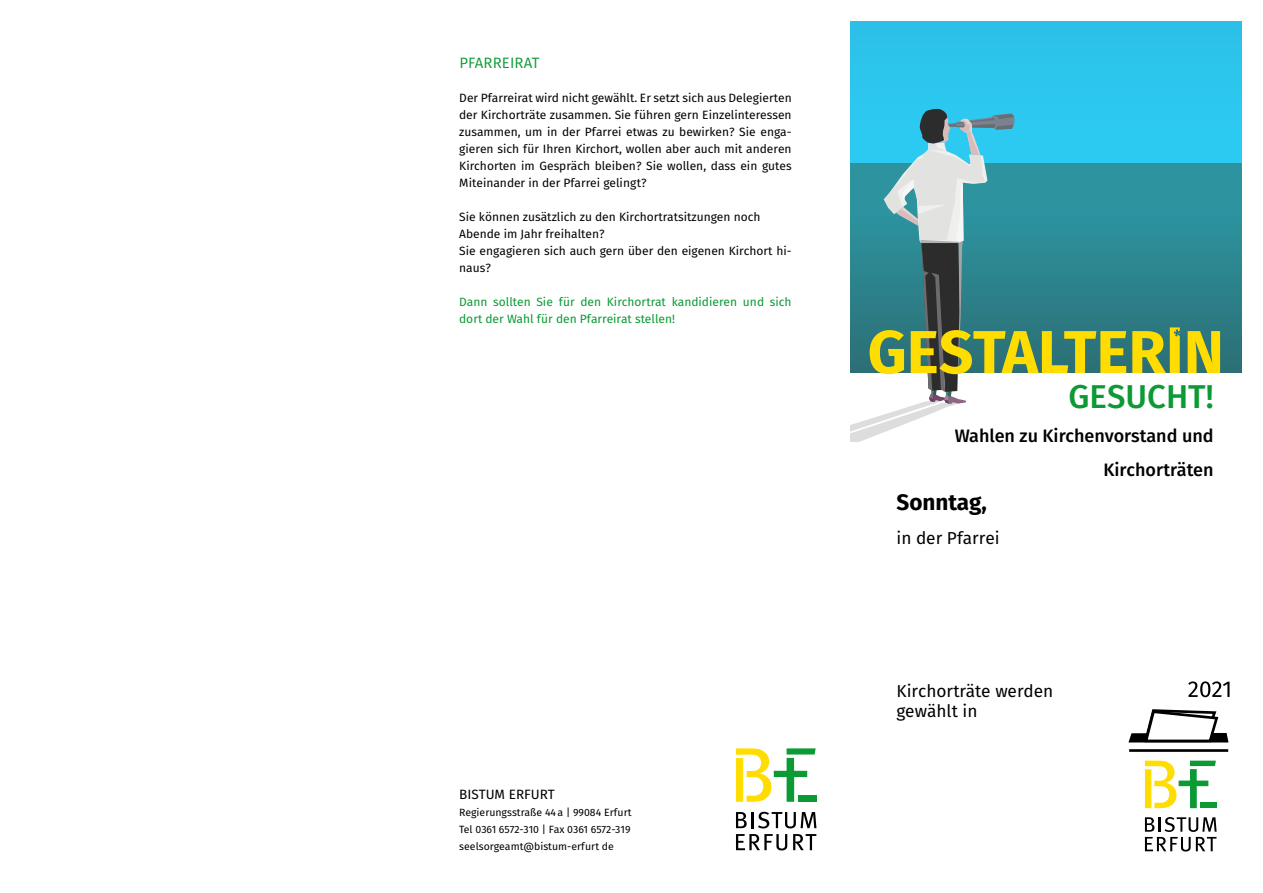
<style>
.page{position:relative;width:1263px;height:893px;background:#fff}
.page>*{position:absolute;margin:0;border:0;box-sizing:border-box;transform-origin:0 0}
.t1{font:500 33px "Fira Sans";color:#0b9a33}
.t2{font:700 22.5px "Fira Sans";color:#000}
.t3{font:500 18px/34px "Fira Sans";color:#000;text-align:right}
.t4{font:17.25px/19.5px "Fira Sans";color:#000}
.t5{font:15px "Fira Sans";letter-spacing:.01em;color:#0b9a33}
.t6{font:13.5px "Fira Sans";color:#000}
.t7{font:12px/17px "Fira Sans";color:#000;text-align:justify}
.t8{font:12px/17px "Fira Sans";color:#0b9a33}
.t9{font:10.5px/17px "Fira Sans";color:#000;text-align:justify}
</style>
<div class="page">
<svg style="left:1126px;top:163px;width:116px;height:210px;background:#2c8892"></svg>
<div style="left:850px;top:21px;width:392px;height:142px;background:#2cc5ec"></div>
<svg style="left:736px;top:748px;width:80px;height:54px"></svg>
<svg style="left:736px;top:812px;width:80px;height:16px"></svg>
<svg style="left:736px;top:834px;width:51px;height:16px"></svg>
<svg style="left:793px;top:834px;width:23px;height:16px"></svg>
<svg style="left:850px;top:109px;width:276px;height:333px"></svg>
<svg style="left:1188px;top:331px;width:32px;height:42px"></svg>
<svg style="left:1132px;top:327px;width:48px;height:46px;background:#afb52e"></svg>
<svg style="left:1145px;top:761px;width:71px;height:47px"></svg>
<svg style="left:1145px;top:817px;width:71px;height:34px"></svg>
<svg style="left:1128px;top:709px;width:100px;height:34px"></svg>
<hr style="left:1129px;top:749px;width:99px;height:3px;background:#000">
<svg style="left:1188px;top:681px;width:41px;height:16px"></svg>
<p class="t5" style="left:459px;top:52px;width:82px">PFARREIRAT</p>
<p class="t7" style="left:459px;top:89px;width:334px">Der Pfarreirat wird nicht gewählt. Er setzt sich aus Delegierten der Kirchorträte zusammen. Sie führen gern Einzelinteressen zusammen, um in der Pfarrei etwas zu bewirken? Sie enga&shy;gieren sich für Ihren Kirchort, wollen aber auch mit anderen Kirchorten im Gespräch bleiben? Sie wollen, dass ein gutes Miteinander in der Pfarrei gelingt?</p>
<p class="t7" style="left:459px;top:208px;width:334px;text-align:left">Sie können zusätzlich zu den Kirchortratsitzungen noch Abende im Jahr freihalten?<br>Sie engagieren sich auch gern über den eigenen Kirchort hi&shy;naus?</p>
<p class="t8" style="left:459px;top:293px;width:334px">Dann sollten Sie für den Kirchortrat kandidieren und sich dort der Wahl für den Pfarreirat stellen!</p>
<p class="t6" style="left:459px;top:785px;width:97px">BISTUM ERFURT</p>
<p class="t9" style="left:459px;top:804px;width:174px">Regierungsstraße 44a | 99084 Erfurt Tel 0361 6572-310 | Fax 0361 6572-319 seelsorgeamt@bistum-erfurt de</p>
<h1 class="t1" style="left:1068px;top:374px;width:147px">GESUCHT!</h1>
<h3 class="t3" style="left:955px;top:419px;width:260px">Wahlen zu Kirchenvorstand und<br>Kirchorträten</h3>
<h2 class="t2" style="left:896px;top:483px;width:92px">Sonntag,</h2>
<h3 class="t4" style="left:896px;top:528px;width:105px">in der Pfarrei</h3>
<h3 class="t4" style="left:896px;top:682px;width:158px">Kirchorträte werden gewählt in</h3>
</div>
